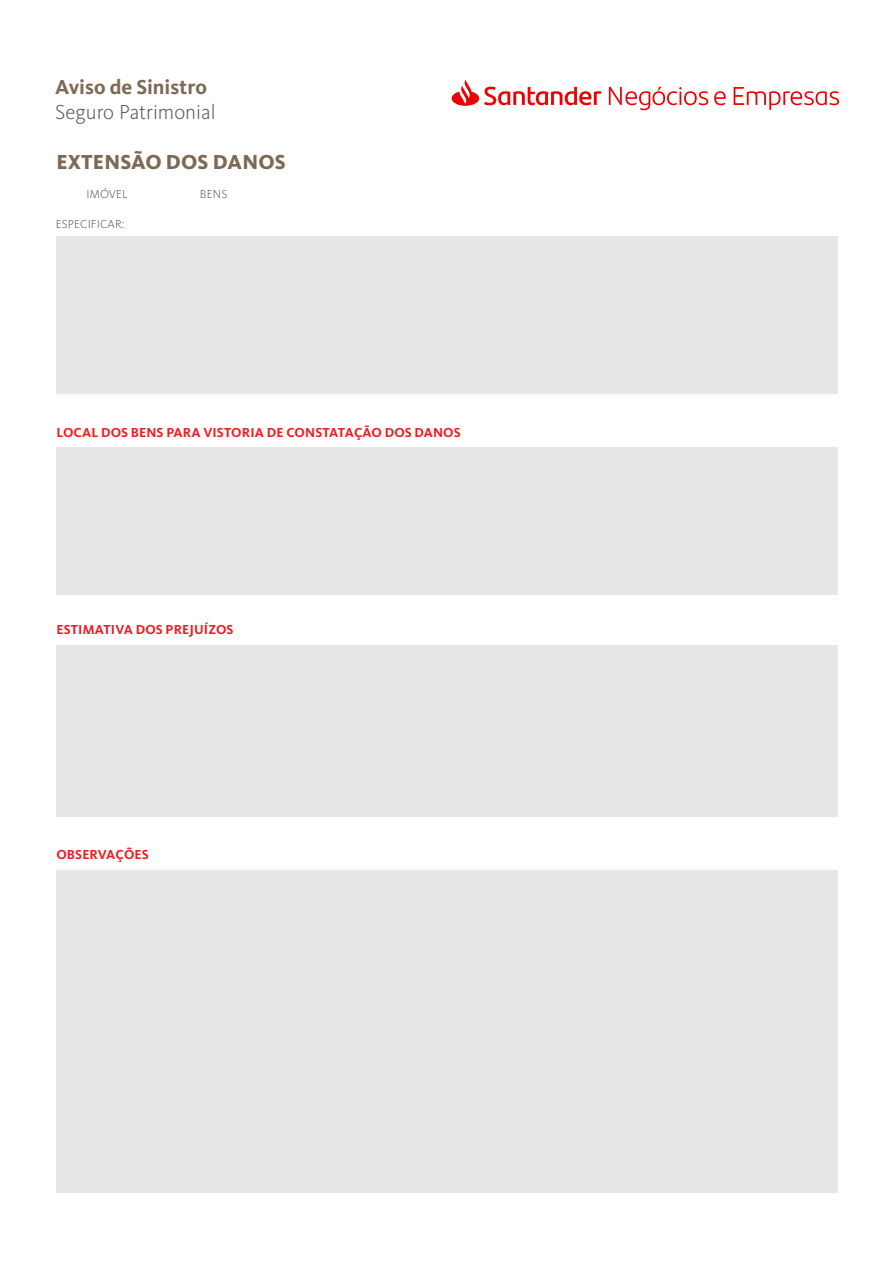
<style>
.page{position:relative;width:893px;height:1263px;background:#fff}
.page>*{position:absolute;margin:0;border:0;box-sizing:border-box;transform-origin:0 0}
.t1{font:300 21px "Kievit OT";color:#58595b}
.t2{font:800 21px "Kievit OT";letter-spacing:.01em;color:#7c6a55}
.t3{font:700 21px "Kievit OT";color:#7c6a55}
.t4{font:700 13.5px "Kievit OT";letter-spacing:.01em;color:#ed1d24}
.t5{font:300 12px "Kievit OT";letter-spacing:.01em;color:#58595b}
</style>
<div class="page">
<div style="left:56px;top:646px;width:782px;height:171px;background:#e6e7e8"></div>
<div style="left:56px;top:870px;width:782px;height:323px;background:#e6e7e8"></div>
<div style="left:56px;top:447px;width:782px;height:147px;background:#e6e7e8"></div>
<div style="left:56px;top:236px;width:782px;height:157px;background:#e6e7e8"></div>
<svg style="left:452px;top:80px;width:387px;height:30px"></svg>
<h1 class="t3" style="left:55px;top:74px;width:153px">Aviso de Sinistro</h1>
<h1 class="t1" style="left:55px;top:100px;width:162px">Seguro Patrimonial</h1>
<h1 class="t2" style="left:56px;top:150px;width:231px">EXTENSÃO DOS DANOS</h1>
<p class="t5" style="left:87px;top:187px;width:43px">IMÓVEL</p>
<p class="t5" style="left:200px;top:187px;width:29px">BENS</p>
<p class="t5" style="left:56px;top:218px;width:70px">ESPECIFICAR:</p>
<p class="t4" style="left:56px;top:424px;width:406px">LOCAL DOS BENS PARA VISTORIA DE CONSTATAÇÃO DOS DANOS</p>
<p class="t4" style="left:56px;top:622px;width:179px">ESTIMATIVA DOS PREJUÍZOS</p>
<p class="t4" style="left:56px;top:846px;width:94px">OBSERVAÇÕES</p>
</div>
